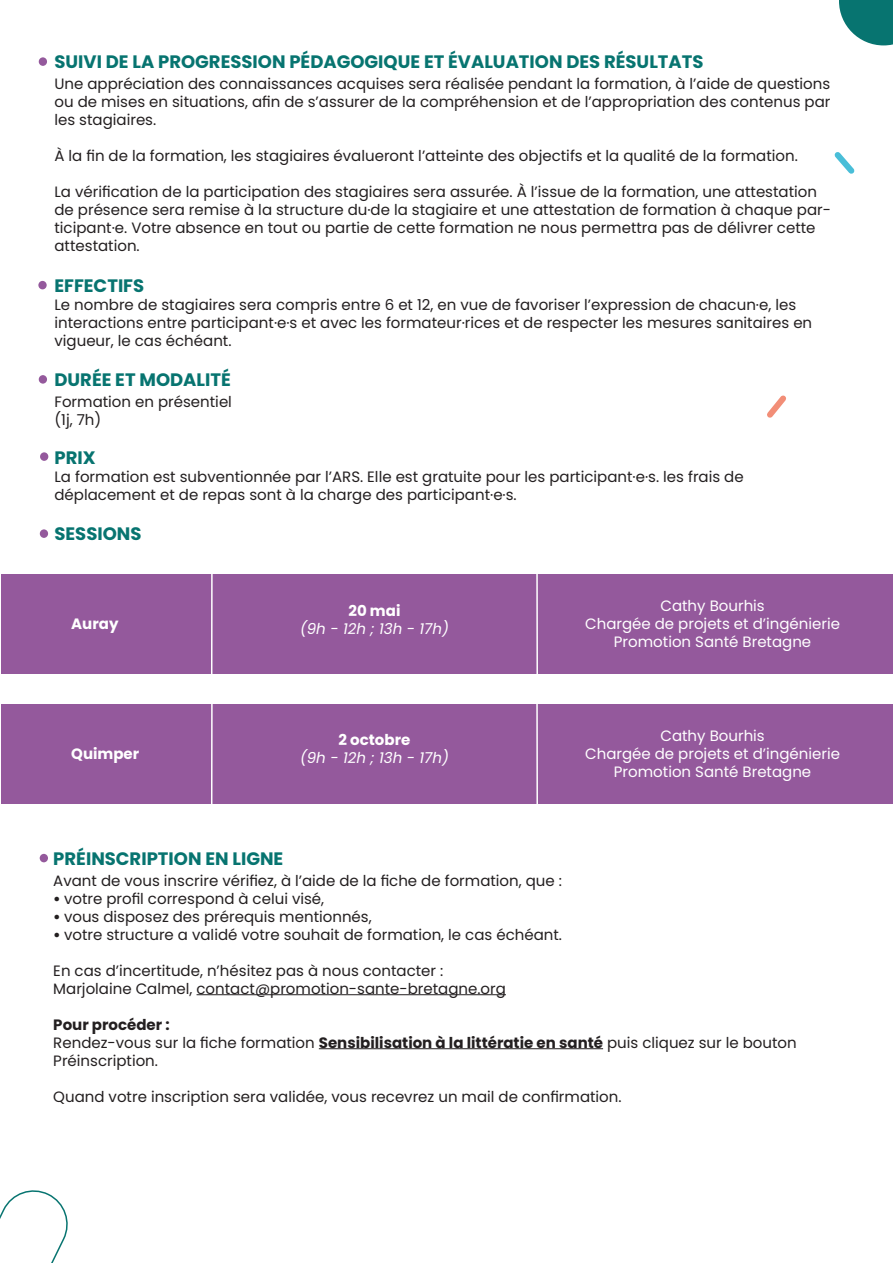
<style>
.page{position:relative;width:893px;height:1263px;background:#fff}
.page>*{position:absolute;margin:0;border:0;box-sizing:border-box;transform-origin:0 0}
.t1{font:700 18px "Poppins";color:#077470}
.t2{font:15px/18px "Poppins";color:#231f20}
.t3{font:15px/18px "Poppins";color:#fff;text-align:center}
.t4{font:italic 15px "Poppins";color:#fff}
.t5{font:700 15px "Poppins";color:#fff}
.s1{font-weight:700}
</style>
<div class="page">
<svg style="left:839px;top:0;width:54px;height:45px"></svg>
<svg style="left:767px;top:395px;width:19px;height:23px"></svg>
<div style="left:39px;top:57px;width:8px;height:9px;background:#94599c;border-radius:50%"></div>
<div style="left:39px;top:375px;width:8px;height:9px;background:#94599c;border-radius:50%"></div>
<div style="left:40px;top:529px;width:8px;height:9px;background:#94599c;border-radius:50%"></div>
<hr style="left:197px;top:994px;width:309px;height:1px;background:#231f20">
<hr style="left:319px;top:1048px;width:284px;height:1px;background:#231f20">
<div style="left:40px;top:854px;width:8px;height:8px;background:#94599c;border-radius:50%"></div>
<svg style="left:834px;top:152px;width:21px;height:22px"></svg>
<div style="left:38px;top:281px;width:9px;height:8px;background:#94599c;border-radius:50%"></div>
<div style="left:40px;top:452px;width:8px;height:9px;background:#94599c;border-radius:50%"></div>
<svg style="left:0;top:1190px;width:68px;height:73px"></svg>
<div style="left:1px;top:574px;width:892px;height:99px;background:#94599c"></div>
<hr style="left:211px;top:571px;width:2px;height:117px;background:#fff">
<hr style="left:536px;top:569px;width:2px;height:119px;background:#fff">
<div style="left:1px;top:704px;width:892px;height:99px;background:#94599c"></div>
<hr style="left:211px;top:701px;width:2px;height:116px;background:#fff">
<hr style="left:536px;top:698px;width:2px;height:119px;background:#fff">
<p class="t1" style="left:54px;top:51px;width:651px">SUIVI DE LA PROGRESSION PÉDAGOGIQUE ET ÉVALUATION DES RÉSULTATS</p>
<p class="t2" style="left:54px;top:74px;width:777px;text-align:justify">Une appréciation des connaissances acquises sera réalisée pendant la formation, à l’aide de questions ou de mises en situations, afin de s’assurer de la compréhension et de l’appropriation des contenus par les stagiaires.</p>
<p class="t2" style="left:54px;top:146px;width:745px">À la fin de la formation, les stagiaires évalueront l’atteinte des objectifs et la qualité de la formation.</p>
<p class="t2" style="left:54px;top:182px;width:778px">La vérification de la participation des stagiaires sera assurée. À l’issue de la formation, une attestation de présence sera remise à la structure du·de la stagiaire et une attestation de formation à chaque par&shy;ticipant·e. Votre absence en tout ou partie de cette formation ne nous permettra pas de délivrer cette attestation.</p>
<p class="t1" style="left:54px;top:275px;width:91px">EFFECTIFS</p>
<p class="t2" style="left:54px;top:296px;width:759px">Le nombre de stagiaires sera compris entre 6 et 12, en vue de favoriser l’expression de chacun·e, les interactions entre participant·e·s et avec les formateur·rices et de respecter les mesures sanitaires en vigueur, le cas échéant.</p>
<p class="t1" style="left:54px;top:369px;width:178px">DURÉE ET MODALITÉ</p>
<p class="t2" style="left:54px;top:392px;width:179px">Formation en présentiel (1j, 7h)</p>
<p class="t1" style="left:54px;top:447px;width:43px">PRIX</p>
<p class="t2" style="left:54px;top:468px;width:691px">La formation est subventionnée par l’ARS. Elle est gratuite pour les participant·e·s. les frais de déplacement et de repas sont à la charge des participant·e·s.</p>
<p class="t1" style="left:54px;top:523px;width:89px">SESSIONS</p>
<p class="t5" style="left:71px;top:615px;width:49px">Auray</p>
<p class="t5" style="left:71px;top:745px;width:70px">Quimper</p>
<p class="t5" style="left:348px;top:602px;width:54px">20 mai</p>
<p class="t4" style="left:300px;top:620px;width:150px">(9h - 12h ; 13h - 17h)</p>
<p class="t5" style="left:338px;top:731px;width:73px">2 octobre</p>
<p class="t4" style="left:300px;top:749px;width:150px">(9h - 12h ; 13h - 17h)</p>
<p class="t3" style="left:660px;top:597px;width:106px">Cathy Bourhis</p>
<p class="t3" style="left:585px;top:615px;width:256px">Chargée de projets et d’ingénierie<br>Promotion Santé Bretagne</p>
<p class="t3" style="left:660px;top:727px;width:106px">Cathy Bourhis</p>
<p class="t3" style="left:585px;top:745px;width:256px">Chargée de projets et d’ingénierie<br>Promotion Santé Bretagne</p>
<p class="t1" style="left:53px;top:848px;width:232px">PRÉINSCRIPTION EN LIGNE</p>
<p class="t2" style="left:53px;top:871px;width:510px">Avant de vous inscrire vérifiez, à l’aide de la fiche de formation, que :</p>
<p class="t2" style="left:53px;top:889px;width:272px"><span class="s1">•</span> votre profil correspond à celui visé,</p>
<p class="t2" style="left:53px;top:907px;width:320px"><span class="s1">•</span> vous disposez des prérequis mentionnés,</p>
<p class="t2" style="left:53px;top:925px;width:510px"><span class="s1">•</span> votre structure a validé votre souhait de formation, le cas échéant.</p>
<p class="t2" style="left:53px;top:961px;width:454px">En cas d’incertitude, n’hésitez pas à nous contacter :<br>Marjolaine Calmel, contact@promotion-sante-bretagne.org</p>
<p class="t2" style="left:53px;top:1015px;width:745px"><span class="s1">Pour procéder :<br></span>Rendez-vous sur la fiche formation <span class="s1">Sensibilisation à la littératie en santé</span> puis cliquez sur le bouton<br>Préinscription.</p>
<p class="t2" style="left:53px;top:1087px;width:570px">Quand votre inscription sera validée, vous recevrez un mail de confirmation.</p>
</div>
